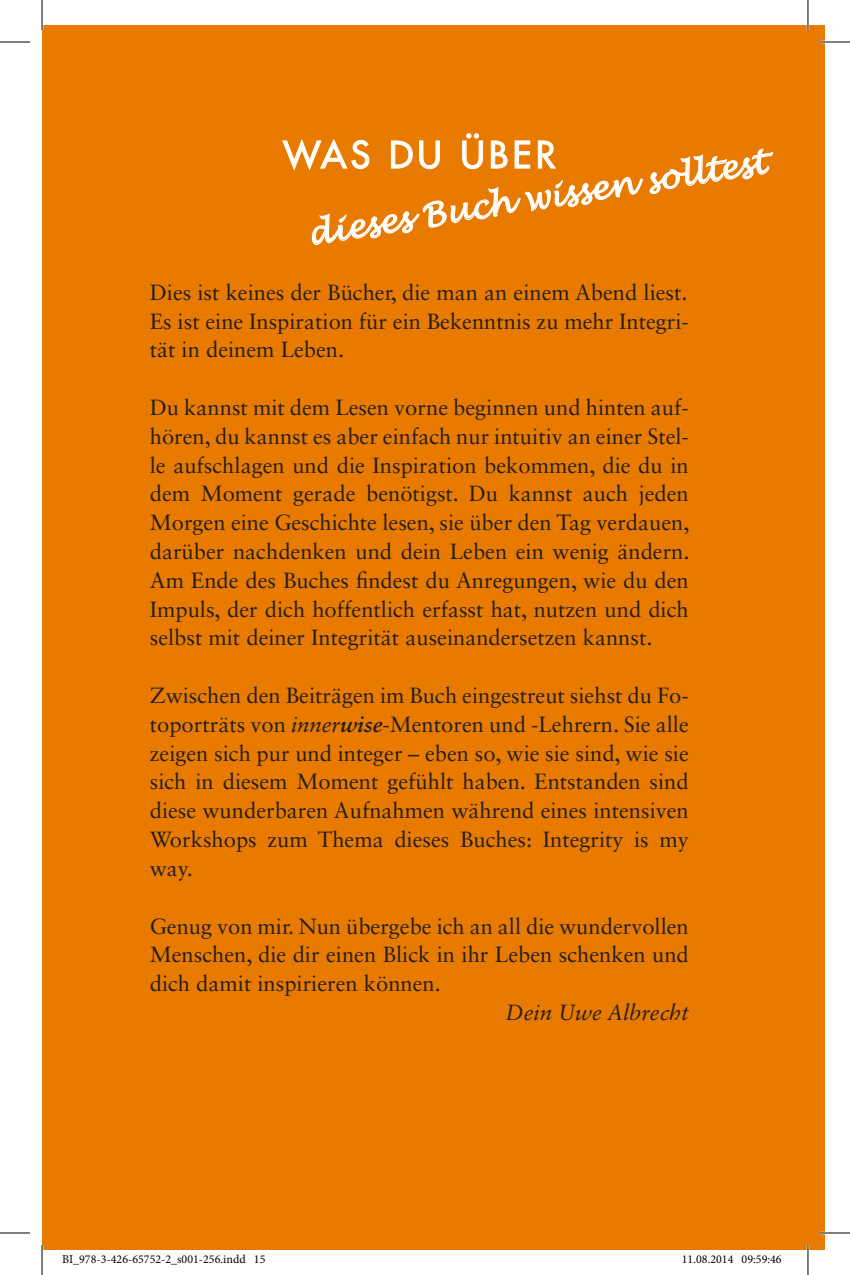
<style>
.page{position:relative;width:850px;height:1275px;background:#fff}
.page>*{position:absolute;margin:0;border:0;box-sizing:border-box;transform-origin:0 0}
.u1_weiß{font:500 36px "Futura Std";letter-spacing:.12em;color:#fff}
.U2_Schwung_weiß{font:italic 32px "Lucida Handwriting";color:#fff}
.abs{font:22px/28.8px "Sabon LT Std";color:#231f20;text-align:justify}
.Nur_InDesign_name{font:italic 22px "Sabon LT Std";color:#231f20}
.t1{font:12px "Minion Pro";color:#000}
.s1{font-style:italic}
.s2{font-weight:700;font-style:italic}
</style>
<div class="page">
<div style="left:42px;top:25px;width:782px;height:1225px;background:#e87a00"></div>
<svg style="left:282px;top:133px;width:491px;height:113px"></svg>
<hr style="left:819px;top:41px;width:30px;height:2px;background:#fff">
<hr style="left:819px;top:1231px;width:30px;height:3px;background:#fff">
<hr style="left:806px;top:0;width:3px;height:30px;background:#fff">
<hr style="left:806px;top:1245px;width:3px;height:30px;background:#fff">
<hr style="left:0;top:42px;width:30px;height:1px;background:#000">
<hr style="left:819px;top:42px;width:30px;height:1px;background:#000">
<hr style="left:0;top:1232px;width:30px;height:1px;background:#000">
<hr style="left:819px;top:1232px;width:30px;height:1px;background:#000">
<hr style="left:42px;top:0;width:1px;height:30px;background:#000">
<hr style="left:42px;top:1245px;width:1px;height:30px;background:#000">
<hr style="left:807px;top:0;width:1px;height:30px;background:#000">
<hr style="left:807px;top:1245px;width:1px;height:30px;background:#000">
<div style="left:741px;top:1255px;width:6px;height:8px;border:1px solid #fff;border-radius:50%"></div>
<svg style="left:742px;top:1255px;width:5px;height:8px"></svg>
<p class="u1_weiß" style="left:283px;top:132px;width:273px">WAS DU ÜBER</p>
<p class="U2_Schwung_weiß" style="left:305px;top:215px;width:464px;rotate:-9deg">dieses Buch wissen solltest</p>
<p class="abs" style="left:150px;top:277px;width:539px">Dies ist keines der Bücher, die man an einem Abend liest.</p>
<p class="abs" style="left:150px;top:306px;width:540px">Es ist eine Inspiration für ein Bekenntnis zu mehr Integri&shy;tät in deinem Leben.</p>
<p class="abs" style="left:150px;top:393px;width:541px">Du kannst mit dem Lesen vorne beginnen und hinten auf&shy;hören, du kannst es aber einfach nur intuitiv an einer Stel&shy;le aufschlagen und die Inspiration bekommen, die du in dem Moment gerade benötigst. Du kannst auch jeden Morgen eine Geschichte lesen, sie über den Tag verdauen, darüber nachdenken und dein Leben ein wenig ändern.<br>Am Ende des Buches findest du Anregungen, wie du den Impuls, der dich hoffentlich erfasst hat, nutzen und dich selbst mit deiner Integrität auseinandersetzen kannst.</p>
<p class="abs" style="left:150px;top:681px;width:540px">Zwischen den Beiträgen im Buch eingestreut siehst du Fo&shy;toporträts von <span class="s1">inner</span><span class="s2">wise</span>-Mentoren und -Lehrern. Sie alle zeigen sich pur und integer – eben so, wie sie sind, wie sie sich in diesem Moment gefühlt haben. Entstanden sind diese wunderbaren Aufnahmen während eines intensiven Workshops zum Thema dieses Buches: Integrity is my way.</p>
<p class="abs" style="left:150px;top:911px;width:540px">Genug von mir. Nun übergebe ich an all die wundervollen Menschen, die dir einen Blick in ihr Leben schenken und dich damit inspirieren können.</p>
<p class="Nur_InDesign_name" style="left:505px;top:999px;width:185px">Dein Uwe Albrecht</p>
<p class="t1" style="left:62px;top:1251px;width:205px">BI_978-3-426-65752-2_s001-256.indd 15</p>
<p class="t1" style="left:681px;top:1251px;width:101px">11.08.2014 09:59:46</p>
</div>
